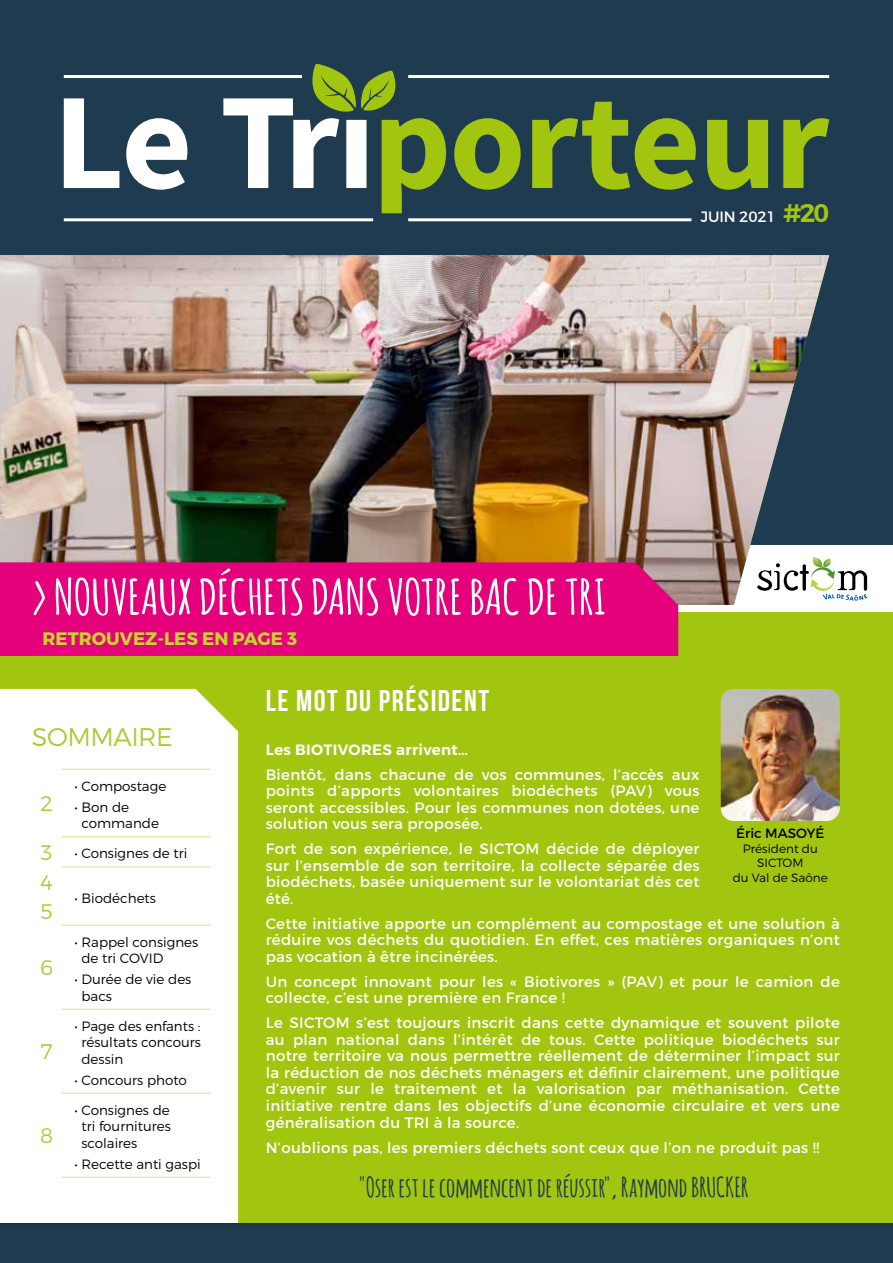
<style>
.page{position:relative;width:893px;height:1263px;background:#fff}
.page>*{position:absolute;margin:0;border:0;box-sizing:border-box;transform-origin:0 0}
.t1{font:700 48px "Amatic";letter-spacing:.02em;color:#fff;scale:1.1 1}
.t2{font:700 30px "Bebas Neue";letter-spacing:.05em;color:#fff}
.t3{font:700 27px "Amatic";letter-spacing:.02em;color:#1f3b4f}
.t4{font:300 25.5px "Montserrat";letter-spacing:-.02em;color:#adca36}
.t5{font:300 21px "Montserrat";color:#adca36}
.t6{font:700 18px "Montserrat";color:#c7d42d}
.t7{font:15px/16.5px "Montserrat";letter-spacing:.02em;color:#fff;text-align:justify}
.t8{font:600 15px "Montserrat";letter-spacing:.02em;color:#fff}
.t9{font:15px "Montserrat";letter-spacing:-.01em;color:#fff}
.t10{font:300 13.5px/16.5px "Montserrat";color:#000}
.t11{font:13.5px "Montserrat";color:#000}
.t12{font:300 12px/14.4px "Montserrat";color:#000;text-align:center}
.s1{font-weight:600;font-size:25.5px;color:#a2c510}
.s2{font-size:21px;color:#adca36}
</style>
<div class="page">
<div style="left:0;top:612px;width:893px;height:651px;background:#a2c510"></div>
<div style="left:0;top:689px;width:238px;height:534px;background:#fff"></div>
<hr style="left:62px;top:769px;width:148px;height:1px;background:#d4e29a">
<hr style="left:62px;top:836px;width:148px;height:1px;background:#d4e29a">
<hr style="left:62px;top:866px;width:148px;height:1px;background:#d4e29a">
<hr style="left:62px;top:925px;width:148px;height:1px;background:#d4e29a">
<hr style="left:62px;top:1009px;width:148px;height:1px;background:#d4e29a">
<hr style="left:62px;top:1093px;width:148px;height:1px;background:#d4e29a">
<hr style="left:62px;top:1177px;width:148px;height:1px;background:#d4e29a">
<div style="left:0;top:0;width:893px;height:544px;background:#1f3b4f"></div>
<img style="left:0;top:255px;width:829px;height:350px">
<hr style="left:408px;top:75px;width:421px;height:3px;background:#fff">
<hr style="left:408px;top:218px;width:283px;height:3px;background:#fff">
<hr style="left:64px;top:218px;width:309px;height:3px;background:#fff">
<svg style="left:64px;top:64px;width:332px;height:126px"></svg>
<svg style="left:382px;top:102px;width:447px;height:111px"></svg>
<img style="left:721px;top:689px;width:119px;height:132px">
<svg style="left:757px;top:557px;width:110px;height:44px"></svg>
<div style="left:0;top:562px;width:678px;height:94px;background:#e5007c"></div>
<div style="left:0;top:1223px;width:893px;height:40px;background:#1f3b4f"></div>
<p class="t9" style="left:701px;top:207px;width:130px">JUIN 2021 <span class="s1">#20</span></p>
<h1 class="t1" style="left:32px;top:563px;width:522px">&gt; NOUVEAUX DÉCHETS DANS VOTRE BAC DE TRI</h1>
<p class="t6" style="left:43px;top:627px;width:256px">RETROUVEZ-LES EN PAGE 3</p>
<h3 class="t4" style="left:32px;top:721px;width:142px">SOMMAIRE</h3>
<p class="t10" style="left:74px;top:778px;width:93px">• Compostage</p>
<p class="t10" style="left:81px;top:798px;width:79px;text-indent:-7px">• Bon de commande</p>
<p class="t10" style="left:40px;top:845px;width:149px"><span class="s2">3</span> • Consignes de tri</p>
<h3 class="t5" style="left:40px;top:869px;width:14px">4</h3>
<p class="t10" style="left:74px;top:889px;width:83px">• Biodéchets</p>
<h3 class="t5" style="left:40px;top:898px;width:14px">5</h3>
<h3 class="t5" style="left:40px;top:791px;width:14px">2</h3>
<h3 class="t5" style="left:40px;top:955px;width:14px">6</h3>
<h3 class="t5" style="left:40px;top:1039px;width:14px">7</h3>
<h3 class="t5" style="left:40px;top:1123px;width:14px">8</h3>
<p class="t10" style="left:81px;top:934px;width:118px;text-indent:-7px">• Rappel consignes de tri COVID</p>
<p class="t10" style="left:81px;top:971px;width:111px;text-indent:-7px">• Durée de vie des bacs</p>
<p class="t10" style="left:81px;top:1018px;width:121px;text-align:justify;text-indent:-7px">• Page des enfants : résultats concours dessin</p>
<p class="t10" style="left:74px;top:1071px;width:114px">• Concours photo</p>
<p class="t10" style="left:81px;top:1102px;width:91px;text-align:justify;text-indent:-7px">• Consignes de tri fournitures scolaires</p>
<p class="t10" style="left:74px;top:1155px;width:128px">• Recette anti gaspi</p>
<h2 class="t2" style="left:266px;top:684px;width:225px">LE MOT DU PRÉSIDENT</h2>
<p class="t8" style="left:266px;top:740px;width:204px">Les BIOTIVORES arrivent…</p>
<p class="t7" style="left:266px;top:766px;width:435px">Bientôt, dans chacune de vos communes, l’accès aux points d’apports volontaires biodéchets (PAV) vous seront accessibles. Pour les communes non dotées, une solution vous sera proposée.</p>
<p class="t7" style="left:266px;top:841px;width:435px">Fort de son expérience, le SICTOM décide de déployer sur l’ensemble de son territoire, la collecte séparée des biodéchets, basée uniquement sur le volontariat dès cet été.</p>
<p class="t7" style="left:266px;top:915px;width:576px">Cette initiative apporte un complément au compostage et une solution à réduire vos déchets du quotidien. En effet, ces matières organiques n’ont pas vocation à être incinérées.</p>
<p class="t7" style="left:266px;top:973px;width:576px">Un concept innovant pour les « Biotivores » (PAV) et pour le camion de collecte, c’est une première en France !</p>
<p class="t7" style="left:266px;top:1015px;width:576px">Le SICTOM s’est toujours inscrit dans cette dynamique et souvent pilote au plan national dans l’intérêt de tous. Cette politique biodéchets sur notre territoire va nous permettre réellement de déterminer l’impact sur la réduction de nos déchets ménagers et définir clairement, une politique d’avenir sur le traitement et la valorisation par méthanisation. Cette initiative rentre dans les objectifs d’une économie circulaire et vers une généralisation du TRI à la source.</p>
<p class="t7" style="left:266px;top:1139px;width:555px">N’oublions pas, les premiers déchets sont ceux que l’on ne produit pas !!</p>
<h3 class="t3" style="left:361px;top:1168px;width:389px">"Oser est le commencent de réussir", Raymond BRUCKER</h3>
<p class="t11" style="left:736px;top:825px;width:90px">Éric MASOYÉ</p>
<p class="t12" style="left:733px;top:841px;width:97px">Président du<br>SICTOM<br>du Val de Saône</p>
</div>
